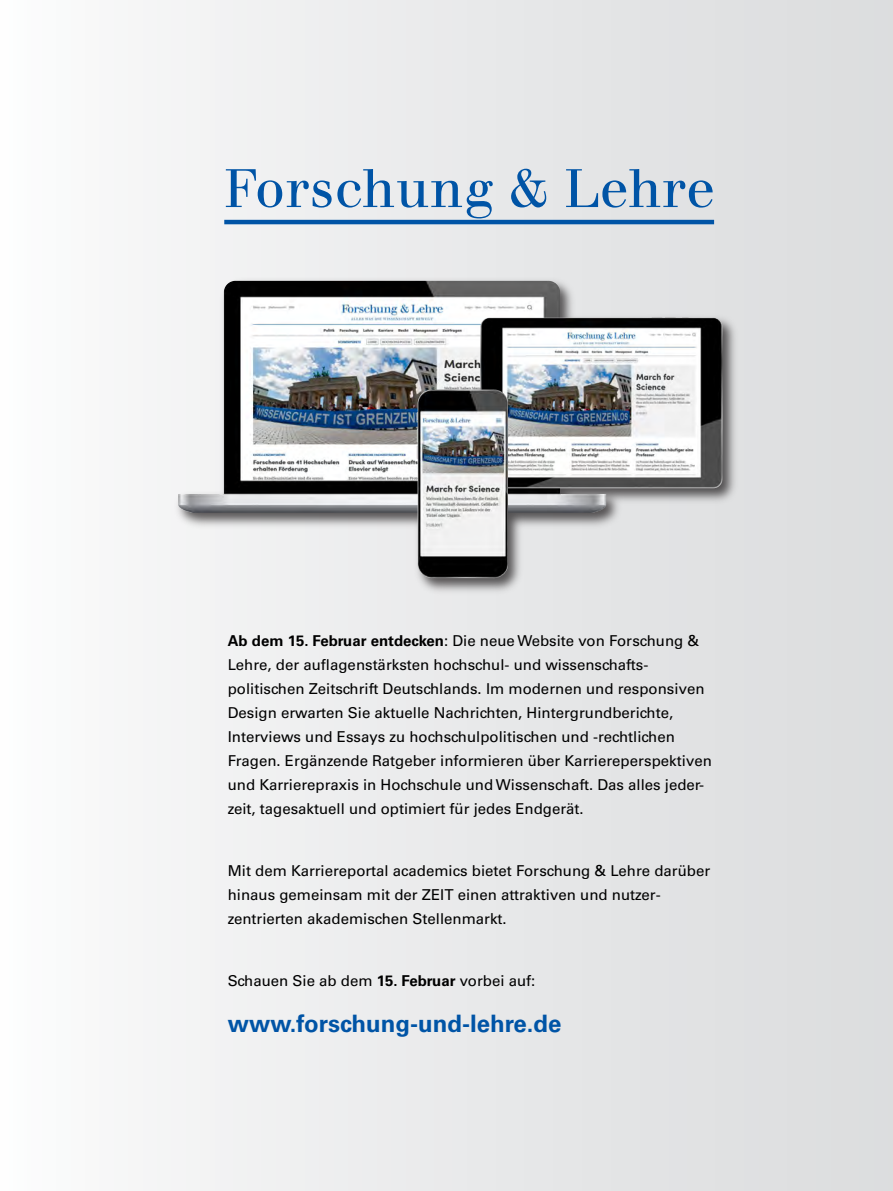
<style>
.page{position:relative;width:893px;height:1191px;background:#fff}
.page>*{position:absolute;margin:0;border:0;box-sizing:border-box;transform-origin:0 0}
.t1{font:53.55px "Walbaum";color:#0054a6}
.t2{font:700 24px "Univers LT";color:#0054a6}
.t3{font:15px/24px "Univers LT";color:#000}
.s1{font-weight:700}
</style>
<div class="page">
<div style="left:0;top:0;width:893px;height:1191px;background:linear-gradient(to right,#fafbfb,#dadbdc)"></div>
<hr style="left:224px;top:220px;width:490px;height:4px;background:#0054a6">
<img style="left:171px;top:253px;width:572px;height:345px">
<img style="left:178px;top:281px;width:426px;height:232px">
<img style="left:480px;top:317px;width:193px;height:167px">
<img style="left:417px;top:389px;width:86px;height:189px">
<h1 class="t1" style="left:224px;top:158px;width:491px">Forschung &amp; Lehre</h1>
<p class="t3" style="left:228px;top:628px;width:486px"><span class="s1">Ab dem 15. Februar entdecken</span>: Die neue Web site von Forschung &amp; Lehre, der auflagenstärksten hochschul- und wissenschafts - politischen Zeitschrift Deutschlands. Im modernen und responsiven Design erwarten Sie aktuelle Nachrichten, Hinter grund berichte,<br>Inter views und Essays zu hochschul politischen und -rechtlichen Fragen. Ergänzende Ratgeber informieren über Karriereperspektiven und Karrierepraxis in Hochschule und Wissen schaft. Das alles jeder&shy;zeit, tagesaktuell und optimiert für jedes Endgerät.</p>
<p class="t3" style="left:228px;top:859px;width:484px">Mit dem Karriereportal academics bietet Forschung &amp; Lehre darüber hinaus gemeinsam mit der ZEIT einen attraktiven und nutzer - zentrierten akademischen Stellenmarkt.</p>
<p class="t3" style="left:228px;top:969px;width:309px">Schauen Sie ab dem <span class="s1">15. Februar</span> vorbei auf:</p>
<h2 class="t2" style="left:228px;top:1009px;width:335px">www.forschung-und-lehre.de</h2>
</div>
